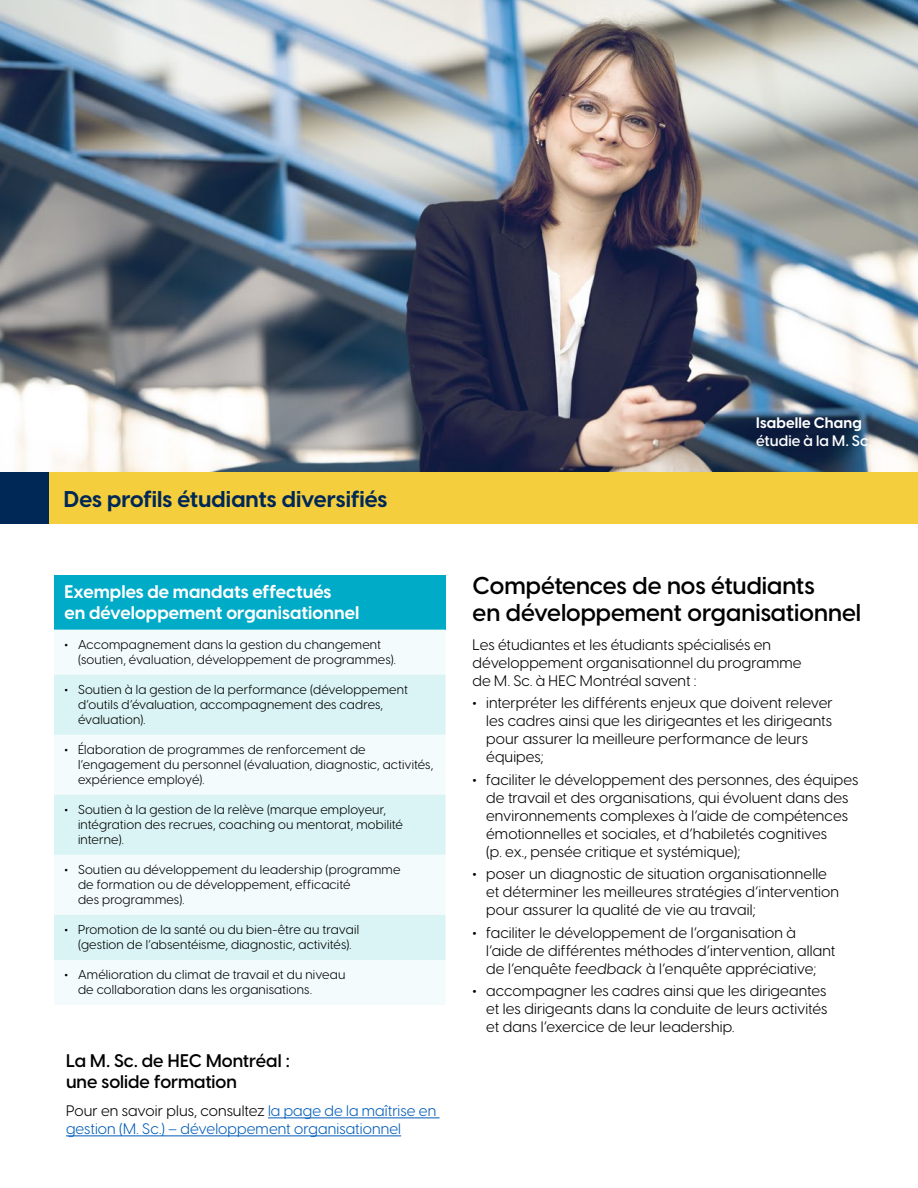
<style>
.page{position:relative;width:918px;height:1188px;background:#fff}
.page>*{position:absolute;margin:0;border:0;box-sizing:border-box;transform-origin:0 0}
.t1{font:600 24px/27px "Visby CF";letter-spacing:-.005em;color:#000}
.t2{font:700 22.5px "Visby CF";color:#002856}
.t3{font:700 18px/21px "Visby CF";letter-spacing:.005em;color:#fff}
.t4{font:600 18px/21px "Visby CF";color:#000}
.t5{font:15px/18px "Visby CF";letter-spacing:.005em;color:#000}
.t6{font:15px/18px "Visby CF";letter-spacing:.005em;color:#005cb9}
.t7{font:600 15px "Visby CF";letter-spacing:.01em;color:#fff}
.t8{font:700 15px "Visby CF";letter-spacing:.01em;color:#fff}
.t9{font:12.75px/15px "Visby CF";letter-spacing:.015em;color:#000}
.s1{font-weight:800}
.s2{color:#000}
.s3{font-style:italic}
</style>
<div class="page">
<img style="left:0;top:0;width:918px;height:472px">
<div style="left:0;top:472px;width:50px;height:52px;background:#002856"></div>
<div style="left:50px;top:472px;width:868px;height:52px;background:#f5ce3e"></div>
<hr style="left:268px;top:1118px;width:172px;height:1px;background:#005cb9">
<hr style="left:66px;top:1136px;width:335px;height:1px;background:#005cb9">
<div style="left:54px;top:575px;width:392px;height:55px;background:#00abc8"></div>
<div style="left:54px;top:630px;width:392px;height:375px;background:#f3fbfc"></div>
<svg style="left:54px;top:675px;width:392px;height:285px;fill:#daf4f5"></svg>
<h2 class="t2" style="left:64px;top:482px;width:325px">Des profils étudiants diversifiés</h2>
<p class="t3" style="left:64px;top:580px;width:296px">Exemples de mandats effectués<br>en développement organisationnel</p>
<p class="t9" style="left:78px;top:636px;width:319px;text-indent:-14px"><span class="s1">•</span> Accompagnement dans la gestion du changement (soutien, évaluation, développement de programmes).</p>
<p class="t9" style="left:78px;top:681px;width:331px;text-indent:-14px"><span class="s1">•</span> Soutien à la gestion de la performance (développement d’outils d’évaluation, accompagnement des cadres, évaluation).</p>
<p class="t9" style="left:78px;top:741px;width:357px;text-indent:-14px"><span class="s1">•</span> Élaboration de programmes de renforcement de l’engagement du personnel (évaluation, diagnostic, activités, expérience employé).</p>
<p class="t9" style="left:78px;top:801px;width:326px;text-indent:-14px"><span class="s1">•</span> Soutien à la gestion de la relève (marque employeur, intégration des recrues, coaching ou mentorat, mobilité interne).</p>
<p class="t9" style="left:78px;top:861px;width:324px;text-indent:-14px"><span class="s1">•</span> Soutien au développement du leadership (programme de formation ou de développement, efficacité<br>des programmes).</p>
<p class="t9" style="left:64px;top:921px;width:296px;text-align:center"><span class="s1">•</span> Promotion de la santé ou du bien-être au travail (gestion de l’absentéisme, diagnostic, activités).</p>
<p class="t9" style="left:78px;top:966px;width:269px;text-indent:-14px"><span class="s1">•</span> Amélioration du climat de travail et du niveau de collaboration dans les organisations.</p>
<p class="t4" style="left:66px;top:1049px;width:225px">La M. Sc. de HEC Montréal : une solide formation</p>
<p class="t6" style="left:66px;top:1101px;width:372px"><span class="s2">Pour en savoir plus, consultez</span> la page de la maîtrise en gestion (M. Sc.) – développement organisationnel</p>
<p class="t8" style="left:756px;top:411px;width:107px">Isabelle Chang</p>
<p class="t7" style="left:756px;top:429px;width:117px">étudie à la M. Sc.</p>
<h1 class="t1" style="left:473px;top:571px;width:390px">Compétences de nos étudiants<br>en développement organisationnel</h1>
<p class="t5" style="left:473px;top:634px;width:330px">Les étudiantes et les étudiants spécialisés en développement organisationnel du programme de M. Sc. à HEC Montréal savent :</p>
<p class="t5" style="left:486px;top:693px;width:348px;text-indent:-14px"><span class="s1">•</span> interpréter les différents enjeux que doivent relever les cadres ainsi que les dirigeantes et les dirigeants pour assurer la meilleure performance de leurs équipes;</p>
<p class="t5" style="left:486px;top:769px;width:374px;text-indent:-14px"><span class="s1">•</span> faciliter le développement des personnes, des équipes de travail et des organisations, qui évoluent dans des environnements complexes à l’aide de compétences émotionnelles et sociales, et d’habiletés cognitives<br>(p. ex., pensée critique et systémique);</p>
<p class="t5" style="left:486px;top:864px;width:354px;text-indent:-14px"><span class="s1">•</span> poser un diagnostic de situation organisationnelle et déterminer les meilleures stratégies d’intervention pour assurer la qualité de vie au travail;</p>
<p class="t5" style="left:486px;top:922px;width:351px;text-indent:-14px"><span class="s1">•</span> faciliter le développement de l’organisation à l’aide de différentes méthodes d’intervention, allant de l’enquête <span class="s3">feedback</span> à l’enquête appréciative;</p>
<p class="t5" style="left:486px;top:981px;width:343px;text-align:justify;text-indent:-14px"><span class="s1">•</span> accompagner les cadres ainsi que les dirigeantes et les dirigeants dans la conduite de leurs activités et dans l’exercice de leur leadership.</p>
</div>
